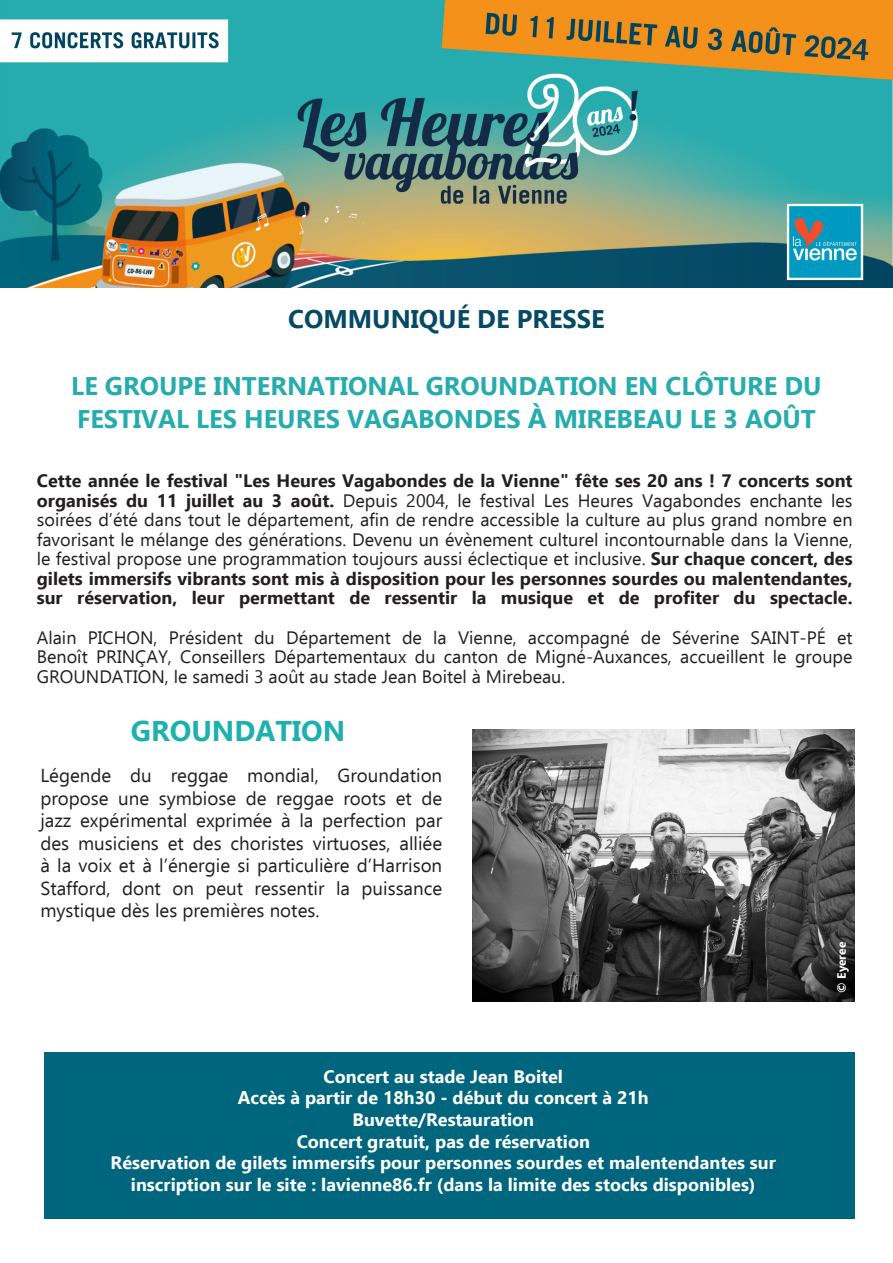
<style>
.page{position:relative;width:893px;height:1263px;background:#fff}
.page>*{position:absolute;margin:0;border:0;box-sizing:border-box;transform-origin:0 0}
.t1{font:700 28.5px "Ebrima";color:#1cb1ae}
.t2{font:700 25.5px "Ebrima";color:#26acae}
.t3{font:700 25.5px "Ebrima";color:#044a65}
.t4{font:18.75px/22.5px "Ebrima";color:#231f20;text-align:justify}
.t5{font:18px/19.5px "Ebrima";color:#231f20;text-align:justify}
.t6{font:700 18px/21.6px "Ebrima";color:#fff;text-align:center}
.t7{font:700 12px "Ebrima";color:#fff}
.s1{font-size:27px}
.s2{font-weight:700}
</style>
<div class="page">
<img style="left:0;top:0;width:893px;height:287px">
<div style="left:45px;top:1052px;width:810px;height:167px;background:#00667e"></div>
<img style="left:472px;top:729px;width:382px;height:272px">
<p class="t3" style="left:288px;top:299px;width:318px">COMMUNIQUÉ DE PRESSE</p>
<p class="t2" style="left:71px;top:366px;width:752px">LE GROUPE INTERNATIONAL GROUNDATION EN CLÔTURE DU</p>
<p class="t2" style="left:77px;top:398px;width:740px">FESTIVAL LES HEURES VAGABONDES <span class="s1">À</span> MIREBEAU LE 3 AOÛT</p>
<p class="t5" style="left:37px;top:471px;width:817px"><span class="s2">Cette année le festival "Les Heures Vagabondes de la Vienne" fête ses 20 ans ! 7 concerts sont organisés du 11 juillet au 3 août.</span> Depuis 2004, le festival Les Heures Vagabondes enchante les soirées d’été dans tout le département, afin de rendre accessible la culture au plus grand nombre en favorisant le mélange des générations. Devenu un évènement culturel incontournable dans la Vienne, le festival propose une programmation toujours aussi éclectique et inclusive. <span class="s2">Sur chaque concert, des gilets immersifs vibrants sont mis à disposition pour les personnes sourdes ou malentendantes, sur réservation, leur permettant de ressentir la musique et de profiter du spectacle.</span></p>
<p class="t5" style="left:37px;top:627px;width:817px">Alain PICHON, Président du Département de la Vienne, accompagné de Séverine SAINT-PÉ et Benoît PRINÇAY, Conseillers Départementaux du canton de Migné-Auxances, accueillent le groupe GROUNDATION, le samedi 3 août au stade Jean Boitel à Mirebeau.</p>
<p class="t1" style="left:131px;top:708px;width:216px">GROUNDATION</p>
<p class="t4" style="left:40px;top:764px;width:403px">Légende du reggae mondial, Groundation propose une symbiose de reggae roots et de jazz expérimental exprimée à la perfection par des musiciens et des choristes virtuoses, alliée à la voix et à l’énergie si particulière d’Harrison Stafford, dont on peut ressentir la puissance mystique dès les premières notes.</p>
<p class="t6" style="left:238px;top:1064px;width:412px">Concert au stade Jean Boitel<br>Accès à partir de 18h30 - début du concert à 21h</p>
<p class="t6" style="left:353px;top:1108px;width:183px">Buvette/Restauration</p>
<p class="t6" style="left:297px;top:1129px;width:295px">Concert gratuit, pas de réservation</p>
<p class="t6" style="left:111px;top:1151px;width:667px">Réservation de gilets immersifs pour personnes sourdes et malentendantes sur inscription sur le site : lavienne86.fr (dans la limite des stocks disponibles)</p>
<p class="t7" style="left:832px;top:993px;width:52px;rotate:-90deg">© Eyeree</p>
</div>
